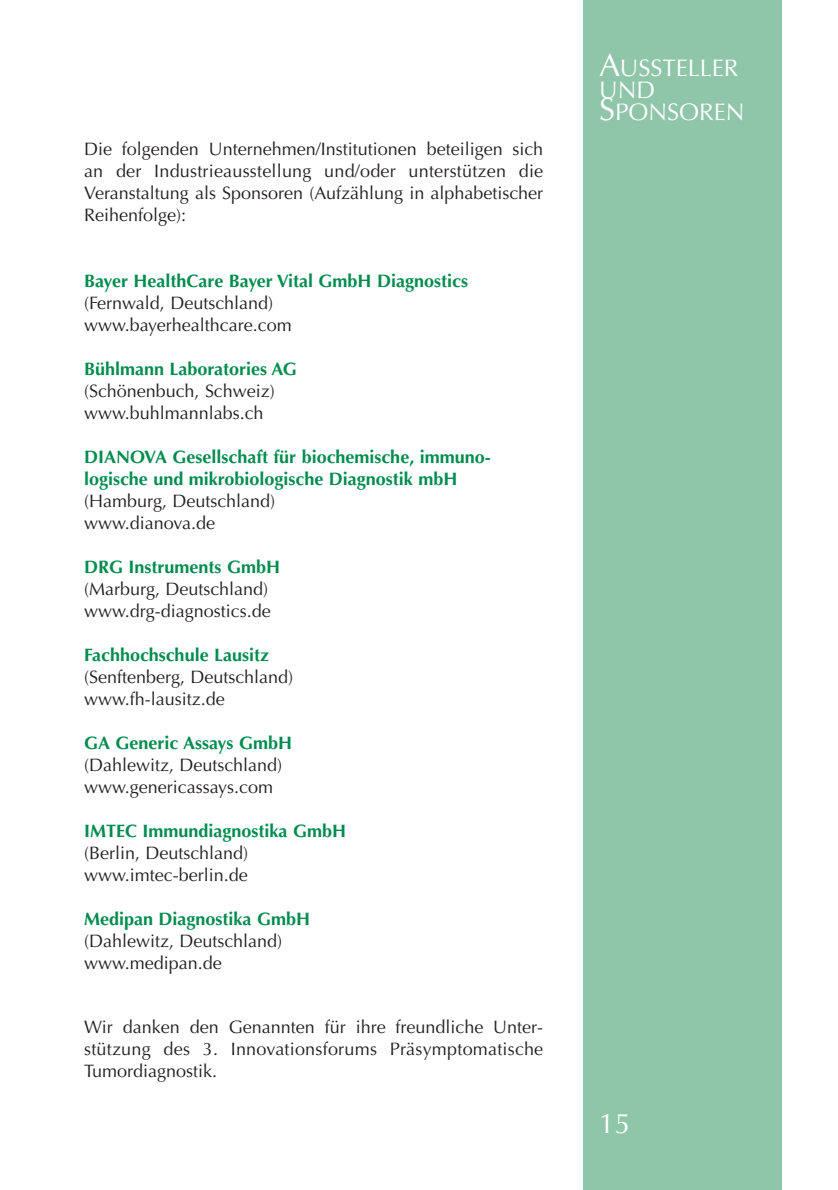
<style>
.page{position:relative;width:838px;height:1190px;background:#fff}
.page>*{position:absolute;margin:0;border:0;box-sizing:border-box;transform-origin:0 0}
.t1{font:28px "Optima";color:#fff}
.t2{font:24px/22px "Optima";color:#fff}
.t3{font:18px/22px "Optima";color:#231f20}
.t4{font:700 18px/22px "Optima";color:#008c4e}
.s1{font-size:32px}
</style>
<div class="page">
<div style="left:583px;top:0;width:198px;height:1190px;background:#8fc5a9"></div>
<p class="t3" style="left:84px;top:140px;width:461px;text-align:justify">Die folgenden Unternehmen/Institutionen beteiligen sich an der Industrieausstellung und/oder unterstützen die Veranstaltung als Sponsoren (Aufzählung in alphabetischer Reihenfolge):</p>
<p class="t4" style="left:84px;top:272px;width:386px">Bayer HealthCare Bayer Vital GmbH Diagnostics</p>
<p class="t3" style="left:84px;top:294px;width:209px">(Fernwald, Deutschland) www.bayerhealthcare.com</p>
<p class="t4" style="left:84px;top:360px;width:214px">Bühlmann Laboratories AG</p>
<p class="t3" style="left:84px;top:382px;width:192px">(Schönenbuch, Schweiz) www.buhlmannlabs.ch</p>
<p class="t4" style="left:84px;top:448px;width:408px">DIANOVA Gesellschaft für biochemische, immuno&shy;logische und mikrobiologische Diagnostik mbH</p>
<p class="t3" style="left:84px;top:492px;width:193px">(Hamburg, Deutschland) www.dianova.de</p>
<p class="t4" style="left:84px;top:558px;width:197px">DRG Instruments GmbH</p>
<p class="t3" style="left:84px;top:580px;width:188px">(Marburg, Deutschland) www.drg-diagnostics.de</p>
<p class="t4" style="left:84px;top:646px;width:187px">Fachhochschule Lausitz</p>
<p class="t3" style="left:84px;top:668px;width:211px">(Senftenberg, Deutschland) www.fh-lausitz.de</p>
<p class="t4" style="left:84px;top:734px;width:210px">GA Generic Assays GmbH</p>
<p class="t3" style="left:84px;top:756px;width:200px">(Dahlewitz, Deutschland) www.genericassays.com</p>
<p class="t4" style="left:84px;top:822px;width:264px">IMTEC Immundiagnostika GmbH</p>
<p class="t3" style="left:84px;top:844px;width:166px">(Berlin, Deutschland) www.imtec-berlin.de</p>
<p class="t4" style="left:84px;top:910px;width:228px">Medipan Diagnostika GmbH</p>
<p class="t3" style="left:84px;top:932px;width:200px">(Dahlewitz, Deutschland) www.medipan.de</p>
<p class="t3" style="left:84px;top:1018px;width:461px;text-align:justify">Wir danken den Genannten für ihre freundliche Unter&shy;stützung des 3. Innovationsforums Präsymptomatische Tumordiagnostik.</p>
<h2 class="t2" style="left:599px;top:59px;width:147px"><span class="s1">A</span>USSTELLER<br>UND<br><span class="s1">S</span>PONSOREN</h2>
<h1 class="t1" style="left:599px;top:1112px;width:33px">15</h1>
</div>
